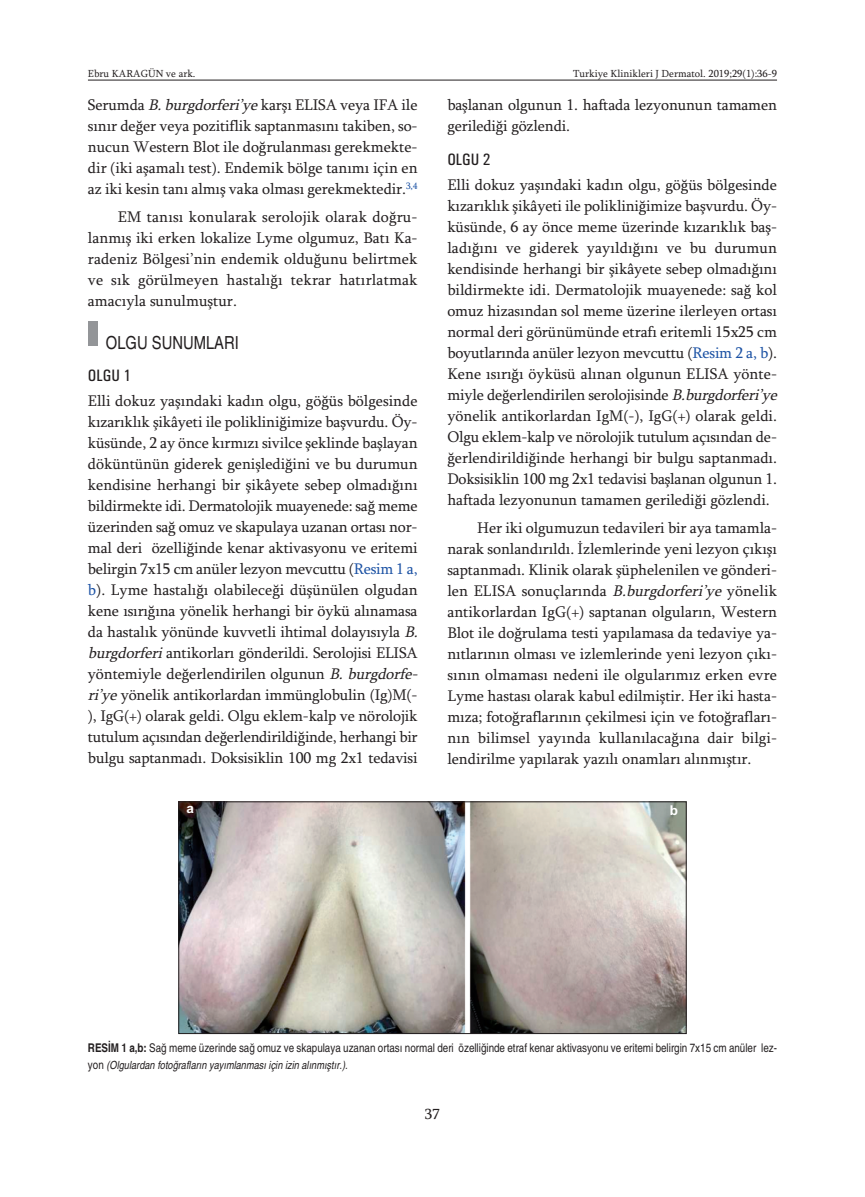
<style>
.page{position:relative;width:865px;height:1197px;background:#fff}
.page>*{position:absolute;margin:0;border:0;box-sizing:border-box;transform-origin:0 0}
.t1{font:condensed 18px "Helvetica";color:#231f20}
.t2{font:500 condensed 16.5px "Univers";color:#231f20}
.t3{font:15.75px/21px "Sylfaen";letter-spacing:-.01em;color:#231f20;text-align:justify}
.t4{font:15px "Sylfaen";color:#231f20}
.t5{font:700 13.5px "Arial";color:#fff}
.t6{font:condensed 12px "Helvetica";color:#231f20}
.t7{font:italic condensed 11.25px "Helvetica";color:#231f20}
.t8{font:10.5px "Sylfaen";color:#231f20}
.s1{font-style:italic}
.s2{color:#1c52a4}
.s3{font-weight:700}
.s4{font-style:normal;font-size:12px}
</style>
<div class="page">
<hr style="left:88px;top:80px;width:689px;height:1px;background:#231f20">
<div style="left:88px;top:321px;width:9px;height:25px;background:#939598"></div>
<img style="left:180px;top:803px;width:504px;height:228px">
<div style="left:178px;top:801px;width:508px;height:232px;border:1px solid #231f20"></div>
<p class="t8" style="left:88px;top:67px;width:109px">Ebru KARAGÜN ve ark.</p>
<p class="t8" style="left:573px;top:67px;width:205px">Turkiye Klinikleri J Dermatol. 2019;29(1):36-9</p>
<p class="t3" style="left:88px;top:94px;width:331px">Serumda <span class="s1">B.burgdorferi’ye</span>karşı ELISA veya IFA ile sınır değer veya pozitiflik saptanmasını takiben, so&shy;nucun Western Blot ile doğrulanması gerekmekte&shy;dir (iki aşamalı test). Endemik bölge tanımı için en az iki kesin tanı almış vaka olması gerekmektedir.<sup>3,4</sup></p>
<p class="t3" style="left:88px;top:206px;width:331px;text-indent:30px">EM tanısı konularak serolojik olarak doğru&shy;lanmış iki erken lokalize Lyme olgumuz, Batı Ka&shy;radeniz Bölgesi’nin endemik olduğunu belirtmek ve sık görülmeyen hastalığı tekrar hatırlatmak amacıyla sunulmuştur.</p>
<p class="t1" style="left:106px;top:332px;width:134px">OLGU SUNUMLARI</p>
<p class="t2" style="left:88px;top:365px;width:45px">OLGU 1</p>
<p class="t3" style="left:88px;top:390px;width:335px;text-align:left">Elli dokuz yaşındaki kadın olgu, göğüs bölgesinde kızarıklık şikâyeti ile polikliniğimize başvurdu. Öy&shy;küsünde, 2 ay önce kırmızı sivilce şeklinde başlayan döküntünün giderek genişlediğini ve bu durumun kendisine herhangi bir şikâyete sebep olmadığını bildirmekte idi. Dermatolojik muayenede: sağ meme üzerinden sağ omuz ve skapulaya uzanan ortası nor&shy;mal deri özelliğinde kenar aktivasyonu ve eritemi belirgin 7x15 cm anüler lezyon mevcuttu (<span class="s2">Resim 1 a, b</span>). Lyme hastalığı olabileceği düşünülen olgudan kene ısırığına yönelik herhangi bir öykü alınamasa da hastalık yönünde kuvvetli ihtimal dolayısıyla <span class="s1">B. burgdorferi</span>antikorları gönderildi. Serolojisi ELISA yöntemiyle değerlendirilen olgunun <span class="s1">B.burgdorfe&shy;ri’ye</span>yönelik antikorlardan immünglobulin (Ig)M(- ), IgG(+) olarak geldi. Olgu eklem-kalp ve nörolojik tutulum açısından değerlendirildiğinde, herhangi bir bulgu saptanmadı. Doksisiklin 100 mg 2x1 tedavisi</p>
<p class="t3" style="left:447px;top:94px;width:331px">başlanan olgunun 1. haftada lezyonunun tamamen gerilediği gözlendi.</p>
<p class="t2" style="left:447px;top:150px;width:45px">OLGU 2</p>
<p class="t3" style="left:447px;top:174px;width:335px;text-align:left">Elli dokuz yaşındaki kadın olgu, göğüs bölgesinde kızarıklık şikâyeti ile polikliniğimize başvurdu. Öy&shy;küsünde, 6 ay önce meme üzerinde kızarıklık baş&shy;ladığını ve giderek yayıldığını ve bu durumun kendisinde herhangi bir şikâyete sebep olmadığını bildirmekte idi. Dermatolojik muayenede: sağ kol omuz hizasından sol meme üzerine ilerleyen ortası normal deri görünümünde etrafı eritemli 15x25 cm boyutlarında anüler lezyon mevcuttu (<span class="s2">Resim 2 a, b</span>).<br>Kene ısırığı öyküsü alınan olgunun ELISA yönte&shy;miyle değerlendirilen serolojisinde <span class="s1">B.burgdorferi’ye </span>yönelik antikorlardan IgM(-), IgG(+) olarak geldi.<br>Olgu eklem-kalp ve nörolojik tutulum açısından de&shy;ğerlendirildiğinde herhangi bir bulgu saptanmadı.<br>Doksisiklin 100 mg 2x1 tedavisi başlanan olgunun 1. haftada lezyonunun tamamen gerilediği gözlendi.</p>
<p class="t3" style="left:447px;top:517px;width:331px;text-indent:30px">Her iki olgumuzun tedavileri bir aya tamamla&shy;narak sonlandırıldı. İzlemlerinde yeni lezyon çıkışı saptanmadı. Klinik olarak şüphelenilen ve gönderi&shy;len ELISA sonuçlarında <span class="s1">B.burgdorferi’ye</span>yönelik antikorlardan IgG(+) saptanan olguların, Western Blot ile doğrulama testi yapılamasa da tedaviye ya&shy;nıtlarının olması ve izlemlerinde yeni lezyon çıkı&shy;sının olmaması nedeni ile olgularımız erken evre Lyme hastası olarak kabul edilmiştir. Her iki hasta&shy;mıza; fotoğraflarının çekilmesi için ve fotoğrafları&shy;nın bilimsel yayında kullanılacağına dair bilgi&shy;lendirilme yapılarak yazılı onamları alınmıştır.</p>
<p class="t5" style="left:186px;top:800px;width:9px">a</p>
<p class="t5" style="left:670px;top:802px;width:10px">b</p>
<p class="t6" style="left:88px;top:1041px;width:690px"><span class="s3">RESİM 1 a,b:</span> Sağ meme üzerinde sağ omuz ve skapulaya uzanan ortası normal deri özelliğinde etraf kenar aktivasyonu ve eritemi belirgin 7x15 cm anüler lez-</p>
<p class="t7" style="left:88px;top:1058px;width:261px"><span class="s4">yon</span> (Olgulardan fotoğrafların yayımlanması için izin alınmıştır.).</p>
<p class="t4" style="left:425px;top:1104px;width:16px">37</p>
</div>
